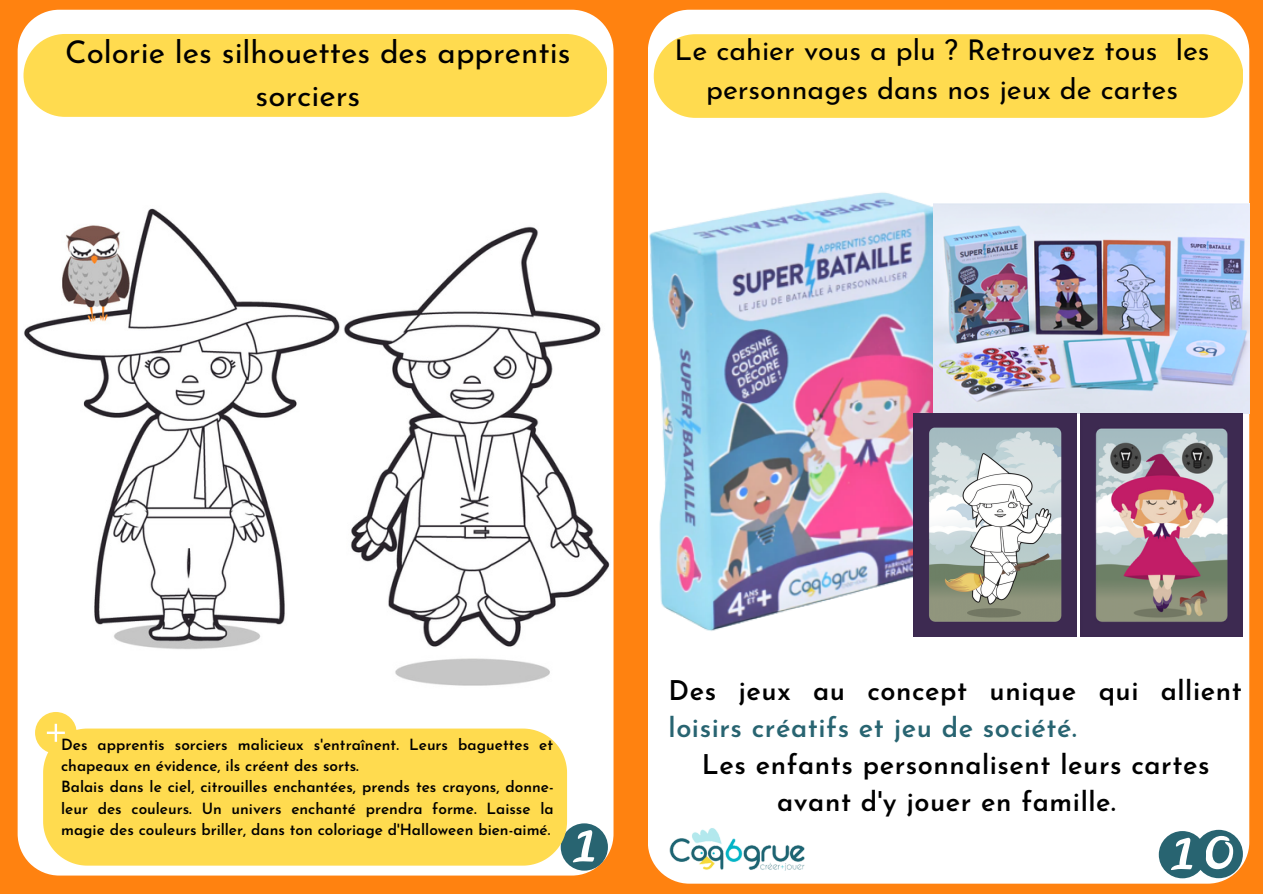
<style>
.page{position:relative;width:1263px;height:894px;background:#fff}
.page>*{position:absolute;margin:0;border:0;box-sizing:border-box;transform-origin:0 0}
.t1{font:31.35px/43.5px "Josefin Sans";color:#000}
.t2{font:28.65px/39.3px "Josefin Sans";color:#000;text-align:center}
.t3{font:600 27.15px/37px "Josefin Sans";letter-spacing:.02em;color:#000}
.t4{font:600 15.45px/21.5px "Josefin Sans";color:#000}
.s1{color:#286471}
</style>
<div class="page">
<div style="left:0;top:0;width:1263px;height:893px;background:#ff8210"></div>
<div style="left:648px;top:10px;width:601px;height:873px;background:#fff;border-radius:42px"></div>
<div style="left:654px;top:34px;width:589px;height:84px;background:#ffdb4f;border-radius:42px"></div>
<img style="left:669px;top:828px;width:136px;height:43px">
<svg style="left:1159px;top:829px;width:84px;height:49px"></svg>
<img style="left:649px;top:192px;width:324px;height:445px">
<img style="left:933px;top:203px;width:316px;height:210px">
<img style="left:914px;top:413px;width:163px;height:223px">
<img style="left:1081px;top:413px;width:162px;height:223px">
<div style="left:18px;top:10px;width:595px;height:865px;background:#fff"></div>
<img style="left:343px;top:201px;width:267px;height:503px">
<img style="left:22px;top:187px;width:318px;height:470px">
<div style="left:24px;top:34px;width:583px;height:83px;background:#ffdb4f"></div>
<svg style="left:561px;top:823px;width:47px;height:47px;background:#6d8f93"></svg>
<div style="left:43px;top:728px;width:524px;height:137px;background:#ffdb4f"></div>
<div style="left:35px;top:711px;width:42px;height:42px;background:#ffdb4f;border-radius:50%"></div>
<svg style="left:47px;top:723px;width:18px;height:18px"></svg>
<p class="t1" style="left:256px;top:33px;width:317px;text-indent:-191px">Colorie les silhouettes des apprentis sorciers</p>
<p class="t2" style="left:675px;top:33px;width:536px">Le cahier vous a plu ? Retrouvez tous les personnages dans nos jeux de cartes</p>
<p class="t4" style="left:61px;top:734px;width:494px">Des apprentis sorciers malicieux s'entraînent. Leurs baguettes et chapeaux en évidence, ils créent des sorts.</p>
<p class="t4" style="left:61px;top:777px;width:494px;text-align:justify">Balais dans le ciel, citrouilles enchantées, prends tes crayons, donne&shy;leur des couleurs. Un univers enchanté prendra forme. Laisse la magie des couleurs briller, dans ton coloriage d'Halloween bien-aimé.</p>
<p class="t3" style="left:669px;top:674px;width:575px">Des jeux au concept unique qui allient <span class="s1">loisirs créatifs et jeu de société.</span></p>
<p class="t3" style="left:777px;top:748px;width:434px;text-indent:-75px">Les enfants personnalisent leurs cartes avant d'y jouer en famille.</p>
</div>
